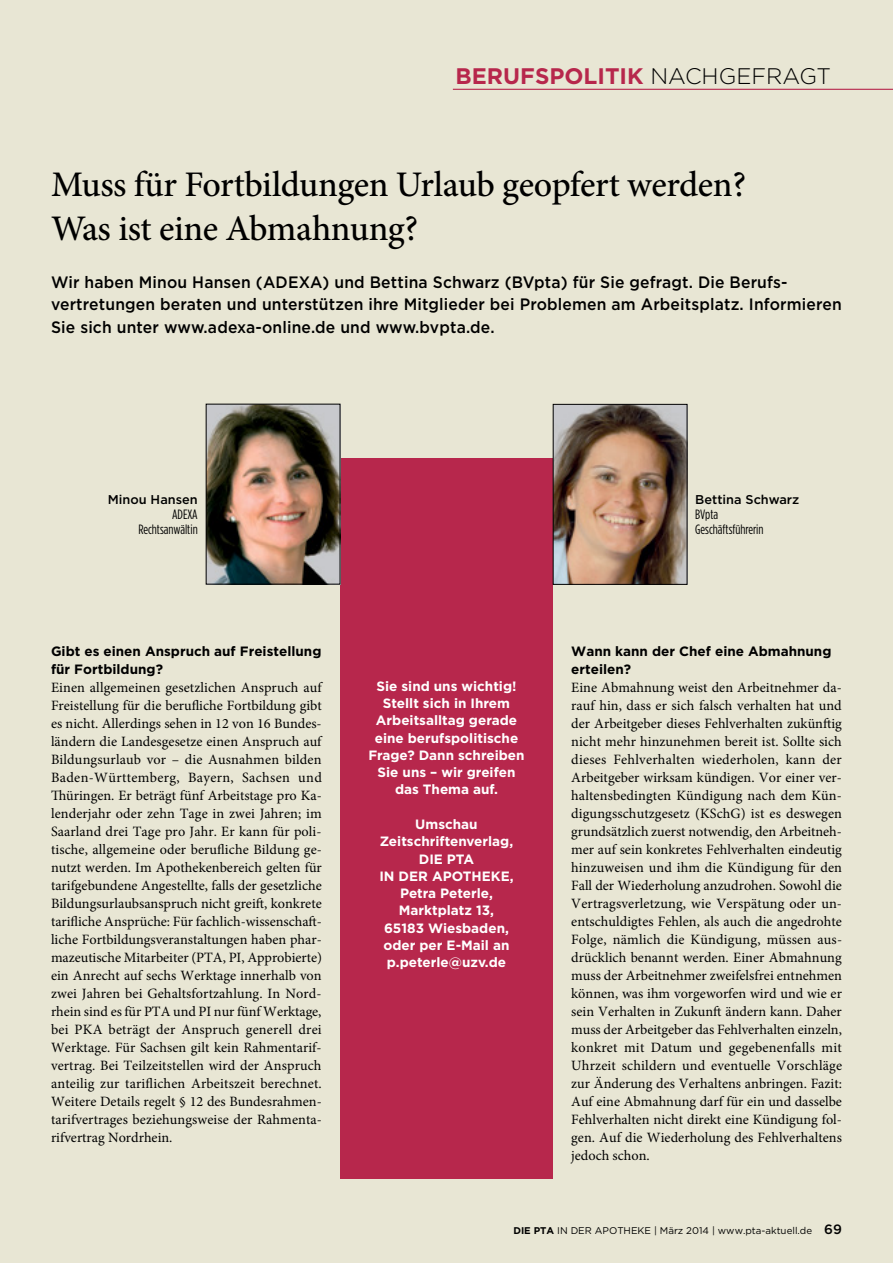
<style>
.page{position:relative;width:893px;height:1263px;background:#e8e6d4}
.page>*{position:absolute;margin:0;border:0;box-sizing:border-box;transform-origin:0 0}
.t1{font:500 36px/43.5px "Minion Pro";letter-spacing:-.015em;color:#000}
.t2{font:700 22.5px "Gotham";color:#b7274c}
.t3{font:500 16.5px/22.5px "Gotham";letter-spacing:.01em;color:#000;scale:.95 1}
.t4{font:14.25px/18px "Minion Pro";letter-spacing:.005em;color:#000;text-align:justify}
.t5{font:700 13.5px/17.2px "Gotham";color:#fff;text-align:center}
.t6{font:700 13.5px/18px "Gotham";color:#000}
.t7{font:13.5px/15px "Gotham Condensed";color:#000}
.t8{font:500 12.75px "Gotham";color:#000}
.t9{font:9.75px "Gotham";color:#000}
.s1{font-weight:300;color:#000}
.s2{font-weight:700}
.s3{font-weight:500;font-size:13.5px}
</style>
<div class="page">
<hr style="left:453px;top:89px;width:440px;height:1px;background:#b7274c">
<div style="left:340px;top:458px;width:213px;height:720px;background:#b7274c"></div>
<img style="left:555px;top:406px;width:130px;height:177px">
<div style="left:553px;top:404px;width:134px;height:181px;border:1px solid #000"></div>
<img style="left:208px;top:406px;width:130px;height:176px">
<div style="left:206px;top:404px;width:134px;height:180px;border:1px solid #000"></div>
<h2 class="t2" style="left:456px;top:61px;width:377px">BERUFSPOLITIK <span class="s1">NACHGEFRAGT</span></h2>
<h1 class="t1" style="left:51px;top:163px;width:697px">Muss für Fortbildungen Urlaub geopfert werden?<br>Was ist eine Abmahnung?</h1>
<p class="t3" style="left:51px;top:270px;width:834px">Wir haben Minou Hansen (ADEXA) und Bettina Schwarz (BVpta) für Sie gefragt. Die Berufs&shy;vertretungen beraten und unterstützen ihre Mitglieder bei Problemen am Arbeitsplatz. Informieren<br>Sie sich unter www.adexa-online.de und www.bvpta.de.</p>
<p class="t8" style="left:108px;top:491px;width:91px">Minou Hansen</p>
<p class="t7" style="left:138px;top:507px;width:61px;text-align:right">ADEXA<br>Rechtsanwältin</p>
<p class="t6" style="left:51px;top:642px;width:272px">Gibt es einen Anspruch auf Freistellung für Fortbildung?</p>
<p class="t4" style="left:51px;top:679px;width:272px">Einen allgemeinen gesetzlichen Anspruch auf Freistellung für die berufliche Fortbildung gibt es nicht. Allerdings sehen in 12 von 16 Bundes&shy;ländern die Landesgesetze einen Anspruch auf Bildungsurlaub vor – die Ausnahmen bilden Baden-Württemberg, Bayern, Sachsen und Thüringen. Er beträgt fünf Arbeitstage pro Ka&shy;lenderjahr oder zehn Tage in zwei Jahren; im Saarland drei Tage pro Jahr. Er kann für poli&shy;tische, allgemeine oder berufliche Bildung ge&shy;nutzt werden. Im Apothekenbereich gelten für tarifgebundene Angestellte, falls der gesetzliche Bildungsurlaubsanspruch nicht greift, konkrete tarifliche Ansprüche: Für fachlich-wissenschaft&shy;liche Fortbildungsveranstaltungen haben phar&shy;mazeutische Mitarbeiter (PTA, PI, Approbierte) ein Anrecht auf sechs Werktage innerhalb von zwei Jahren bei Gehaltsfortzahlung. In Nord&shy;rhein sind es für PTA und PI nur fünf Werktage, bei PKA beträgt der Anspruch generell drei Werktage. Für Sachsen gilt kein Rahmentarif&shy;vertrag. Bei Teilzeitstellen wird der Anspruch anteilig zur tariflichen Arbeitszeit berechnet.<br>Weitere Details regelt § 12 des Bundesrahmen&shy;tarifvertrages beziehungsweise der Rahmenta&shy;rifvertrag Nordrhein.</p>
<p class="t5" style="left:368px;top:677px;width:158px">Sie sind uns wichtig!<br>Stellt sich in Ihrem<br>Arbeitsalltag gerade eine berufspolitische<br>Frage? Dann schreiben<br>Sie uns – wir greifen das Thema auf.</p>
<p class="t5" style="left:379px;top:815px;width:136px">Umschau<br>Zeitschriftenverlag,<br>DIE PTA<br>IN DER APOTHEKE,<br>Petra Peterle,<br>Marktplatz 13,<br>65183 Wiesbaden, oder per E-Mail an p.peterle@uzv.de</p>
<p class="t8" style="left:695px;top:491px;width:105px">Bettina Schwarz</p>
<p class="t7" style="left:695px;top:507px;width:70px">BVpta<br>Geschäftsführerin</p>
<p class="t6" style="left:571px;top:642px;width:262px">Wann kann der Chef eine Abmahnung erteilen?</p>
<p class="t4" style="left:571px;top:679px;width:272px">Eine Abmahnung weist den Arbeitnehmer da&shy;rauf hin, dass er sich falsch verhalten hat und der Arbeitgeber dieses Fehlverhalten zukünftig nicht mehr hinzunehmen bereit ist. Sollte sich dieses Fehlverhalten wiederholen, kann der Arbeitgeber wirksam kündigen. Vor einer ver&shy;haltensbedingten Kündigung nach dem Kün&shy;digungsschutzgesetz (KSchG) ist es deswegen grundsätzlich zuerst notwendig, den Arbeitneh&shy;mer auf sein konkretes Fehlverhalten eindeutig hinzuweisen und ihm die Kündigung für den Fall der Wiederholung anzudrohen. Sowohl die Vertragsverletzung, wie Verspätung oder un&shy;entschuldigtes Fehlen, als auch die angedrohte Folge, nämlich die Kündigung, müssen aus&shy;drücklich benannt werden. Einer Abmahnung muss der Arbeitnehmer zweifelsfrei entnehmen können, was ihm vorgeworfen wird und wie er sein Verhalten in Zukunft ändern kann. Daher muss der Arbeitgeber das Fehlverhalten einzeln, konkret mit Datum und gegebenenfalls mit Uhrzeit schildern und eventuelle Vorschläge zur Änderung des Verhaltens anbringen. Fazit:<br>Auf eine Abmahnung darf für ein und dasselbe Fehlverhalten nicht direkt eine Kündigung fol&shy;gen. Auf die Wiederholung des Fehlverhaltens jedoch schon.</p>
<p class="t9" style="left:513px;top:1224px;width:330px"><span class="s2">DIE PTA</span> IN DER APOTHEKE | März 2014 | www.pta-aktuell.de <span class="s3">69</span></p>
</div>
